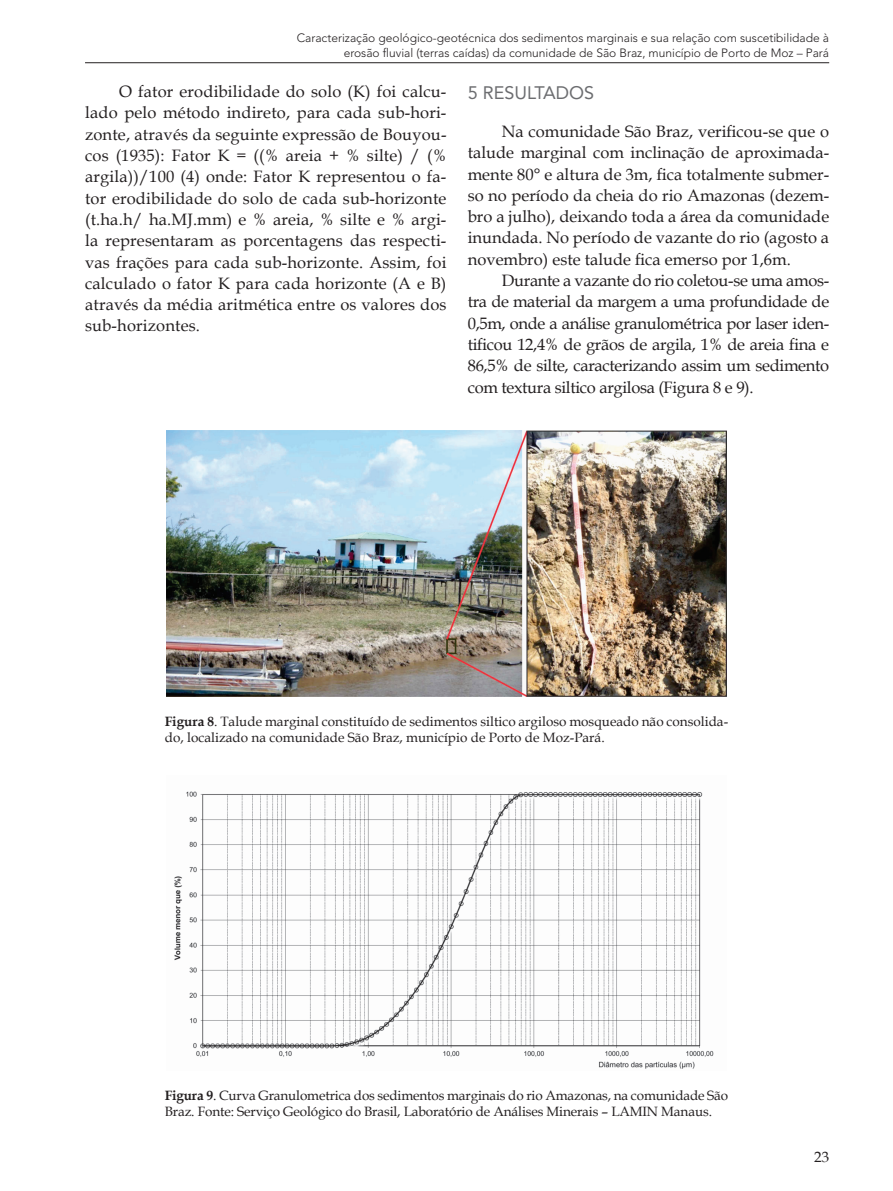
<style>
.page{position:relative;width:893px;height:1191px;background:#fff}
.page>*{position:absolute;margin:0;border:0;box-sizing:border-box;transform-origin:0 0}
.t1{font:18px "Avenir";color:#6c6d70}
.t2{font:16.5px/21.3px "Book Antiqua";color:#231f20;text-align:justify}
.t3{font:15px "Book Antiqua";color:#231f20}
.t4{font:13.5px/16.2px "Book Antiqua";letter-spacing:-.01em;color:#231f20}
.t5{font:300 12px/14.4px "Avenir";color:#231f20;text-align:right}
.s1{font-weight:700}
</style>
<div class="page">
<hr style="left:85px;top:62px;width:744px;height:1px;background:#231f20">
<img style="left:167px;top:431px;width:559px;height:266px">
<img style="left:174px;top:791px;width:540px;height:278px">
<p class="t5" style="left:297px;top:31px;width:534px">Caracterização geológico-geotécnica dos sedimentos marginais e sua relação com suscetibilidade à erosão fluvial (terras caídas) da comunidade de São Braz, município de Porto de Moz – Pará</p>
<p class="t2" style="left:85px;top:80px;width:363px;text-indent:34px">O fator erodibilidade do solo (K) foi calcu&shy;lado pelo método indireto, para cada sub-hori&shy;zonte, através da seguinte expressão de Bouyou&shy;cos (1935): Fator K = ((% areia + % silte) / (% argila))/100 (4) onde: Fator K representou o fa&shy;tor erodibilidade do solo de cada sub-horizonte (t.ha.h/ ha.MJ.mm) e % areia, % silte e % argi&shy;la representaram as porcentagens das respecti&shy;vas frações para cada sub-horizonte. Assim, foi calculado o fator K para cada horizonte (A e B) através da média aritmética entre os valores dos sub-horizontes.</p>
<p class="t1" style="left:468px;top:82px;width:128px">5 RESU LTADOS</p>
<p class="t2" style="left:468px;top:120px;width:363px;text-indent:34px">Na comunidade São Braz, verificou-se que o talude marginal com inclinação de aproximada&shy;mente 80° e altura de 3m, fica totalmente submer&shy;so no período da cheia do rio Amazonas (dezem&shy;bro a julho), deixando toda a área da comunidade inundada. No período de vazante do rio (agosto a novembro) este talude fica emerso por 1,6m.</p>
<p class="t2" style="left:468px;top:269px;width:363px;text-indent:34px">Durante a vazante do rio coletou-se uma amos&shy;tra de material da margem a uma profundidade de 0,5m, onde a análise granulométrica por laser iden&shy;tificou 12,4% de grãos de argila, 1% de areia fina e 86,5% de silte, caracterizando assim um sedimento com textura siltico argilosa (Figura 8 e 9).</p>
<p class="t4" style="left:165px;top:713px;width:565px"><span class="s1">Figura 8</span>. Talude marginal constituído de sedimentos siltico argiloso mosqueado não consolida&shy;do, localizado na comunidade São Braz, município de Porto de Moz-Pará.</p>
<p class="t4" style="left:165px;top:1086px;width:565px"><span class="s1">Figura 9</span>. Curva Granulometrica dos sedimentos marginais do rio Amazonas, na comunidade São<br>Braz. Fonte: Serviço Geológico do Brasil, Laboratório de Análises Minerais – LAMIN Manaus.</p>
<p class="t3" style="left:814px;top:1146px;width:16px">23</p>
</div>
